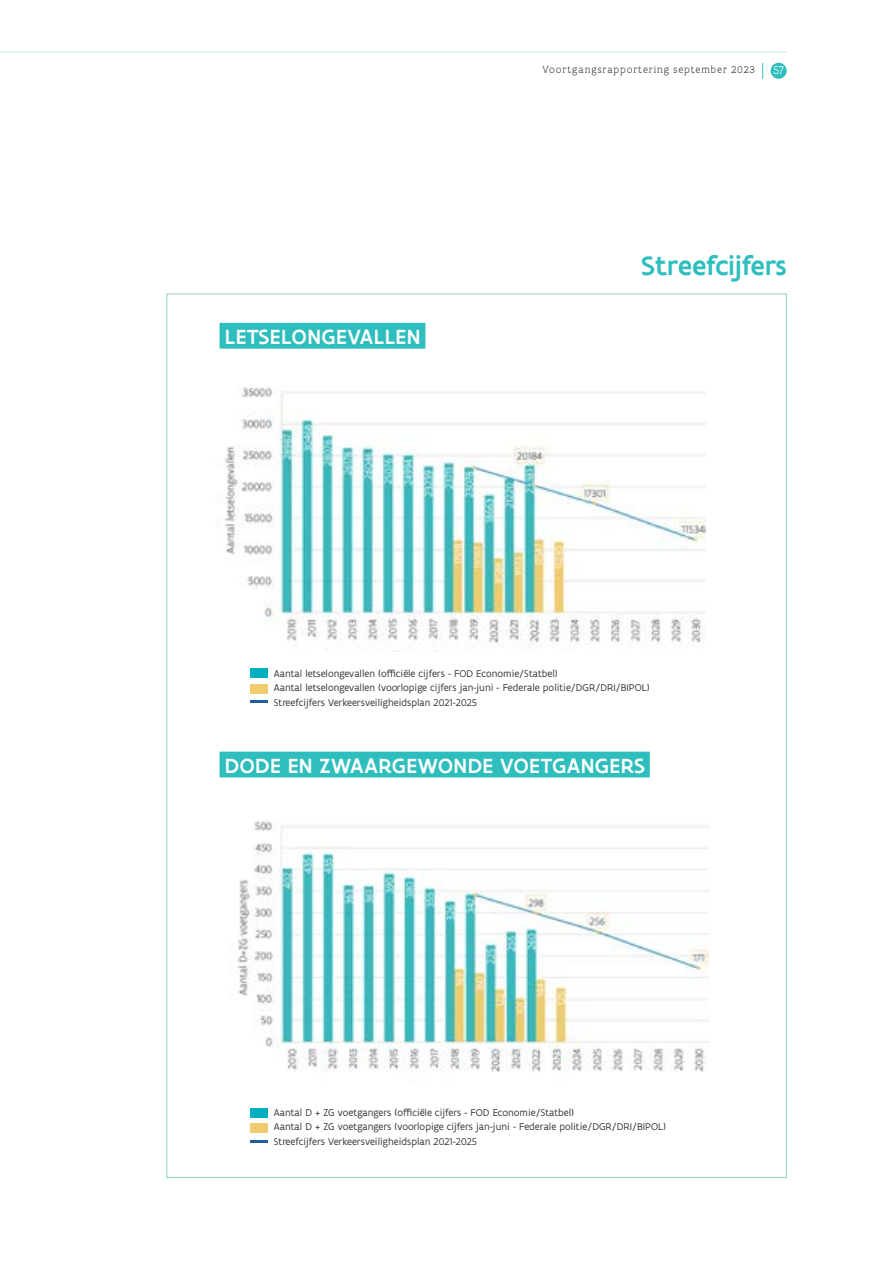
<style>
.page{position:relative;width:893px;height:1263px;background:#fff}
.page>*{position:absolute;margin:0;border:0;box-sizing:border-box;transform-origin:0 0}
.t1{font:500 28.5px "Flanders Art Sans";color:#2fbebe}
.t2{font:500 22.05px "Flanders Art Sans";letter-spacing:.025em;color:#fff}
.t3{font:300 12px "Flanders Art Serif";color:#fff}
.t4{font:10.5px/14.5px "Flanders Art Sans";color:#383839}
.t5{font:300 10.5px "Flanders Art Serif";letter-spacing:.085em;color:#383839}
</style>
<div class="page">
<svg style="left:762px;top:63px;width:1px;height:16px"></svg>
<div style="left:771px;top:63px;width:16px;height:16px;background:#2fbebe;border-radius:50%"></div>
<hr style="left:0;top:52px;width:787px;height:1px;background:#c9e7d8">
<div style="left:220px;top:323px;width:205px;height:26px;background:#2fbebe"></div>
<div style="left:220px;top:752px;width:430px;height:25px;background:#2fbebe"></div>
<img style="left:224px;top:385px;width:482px;height:260px">
<img style="left:236px;top:821px;width:473px;height:251px">
<div style="left:251px;top:669px;width:17px;height:9px;background:#00b0c1"></div>
<div style="left:251px;top:1108px;width:17px;height:9px;background:#00b0c1"></div>
<div style="left:251px;top:684px;width:17px;height:9px;background:#f0cc6f"></div>
<div style="left:251px;top:1123px;width:17px;height:9px;background:#f0cc6f"></div>
<svg style="left:251px;top:701px;width:17px;height:2px"></svg>
<svg style="left:251px;top:1140px;width:17px;height:2px"></svg>
<p class="t5" style="left:542px;top:64px;width:214px">Voortgangsrapportering september 2023</p>
<p class="t3" style="left:773px;top:63px;width:12px">57</p>
<h2 class="t2" style="left:225px;top:323px;width:197px">LETSELONGEVALLEN</h2>
<h1 class="t1" style="left:642px;top:247px;width:147px">Streefcijfers</h1>
<p class="t4" style="left:274px;top:666px;width:377px">Aantal letselongevallen (officiële cijfers - FOD Economie/Statbel)<br>Aantal letselongevallen (voorlopige cijfers jan-juni - Federale politie/DGR/DRI/BIPOL)<br>Streefcijfers Verkeersveiligheidsplan 2021-2025</p>
<h2 class="t2" style="left:225px;top:751px;width:422px">DODE EN ZWAARGEWONDE VOETGANGERS</h2>
<p class="t4" style="left:274px;top:1105px;width:394px">Aantal D + ZG voetgangers (officiële cijfers - FOD Economie/Statbel)<br>Aantal D + ZG voetgangers (voorlopige cijfers jan-juni - Federale politie/DGR/DRI/BIPOL)<br>Streefcijfers Verkeersveiligheidsplan 2021-2025</p>
</div>
